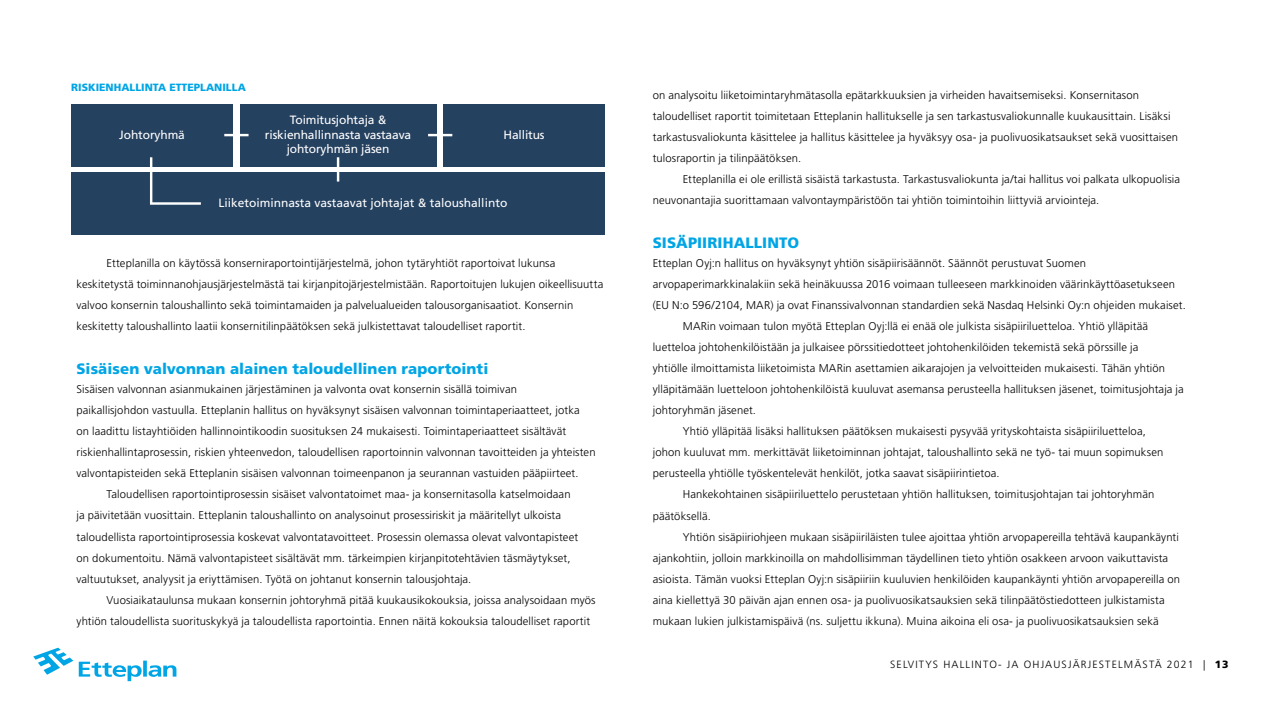
<style>
.page{position:relative;width:1263px;height:711px;background:#fff}
.page>*{position:absolute;margin:0;border:0;box-sizing:border-box;transform-origin:0 0}
.t1{font:900 15px "Frutiger LT Std";letter-spacing:.005em;color:#00a5e5}
.t2{font:12px/14.5px "Frutiger LT Std";letter-spacing:-.01em;color:#fff;text-align:center}
.t3{font:300 11.25px/21px "Frutiger LT Std";letter-spacing:.01em;color:#000}
.t4{font:300 10.5px "Frutiger LT Std";letter-spacing:.11em;color:#000}
.t5{font:900 10.5px "Frutiger LT Std";color:#00a5e5}
.s1{font-weight:900}
</style>
<div class="page">
<div style="left:71px;top:172px;width:534px;height:63px;background:#254160"></div>
<div style="left:71px;top:104px;width:162px;height:62px;background:#254160"></div>
<div style="left:240px;top:104px;width:196px;height:62px;background:#254160"></div>
<div style="left:443px;top:104px;width:162px;height:62px;background:#254160"></div>
<hr style="left:224px;top:134px;width:25px;height:2px;background:#fff">
<hr style="left:150px;top:202px;width:51px;height:3px;background:#fff">
<hr style="left:150px;top:157px;width:2px;height:46px;background:#fff">
<hr style="left:337px;top:157px;width:2px;height:24px;background:#fff">
<hr style="left:428px;top:134px;width:24px;height:2px;background:#fff">
<svg style="left:33px;top:647px;width:40px;height:27px"></svg>
<svg style="left:79px;top:660px;width:97px;height:21px"></svg>
<p class="t5" style="left:71px;top:81px;width:176px">RISKIENHALLINTA ETTEPLANILLA</p>
<p class="t2" style="left:119px;top:127px;width:67px">Johtoryhmä</p>
<p class="t2" style="left:265px;top:112px;width:148px">Toimitusjohtaja &amp; riskienhallinnasta vastaava johtoryhmän jäsen</p>
<p class="t2" style="left:503px;top:127px;width:43px">Hallitus</p>
<p class="t2" style="left:219px;top:195px;width:290px">Liiketoiminnasta vastaavat johtajat &amp; taloushallinto</p>
<p class="t3" style="left:77px;top:253px;width:528px;text-indent:30px">Etteplanilla on käytössä konserniraportointijärjestelmä, johon tytäryhtiöt raportoivat lukunsa keskitetystä toiminnanohjausjärjestelmästä tai kirjanpitojärjestelmistään. Raportoitujen lukujen oikeellisuutta valvoo konsernin taloushallinto sekä toimintamaiden ja palvelualueiden talousorganisaatiot. Konsernin keskitetty taloushallinto laatii konsernitilinpäätöksen sekä julkistettavat taloudelliset raportit.</p>
<h1 class="t1" style="left:77px;top:359px;width:413px">Sisäisen valvonnan alainen taloudellinen raportointi</h1>
<p class="t3" style="left:77px;top:379px;width:442px">Sisäisen valvonnan asianmukainen järjestäminen ja valvonta ovat konsernin sisällä toimivan</p>
<p class="t3" style="left:77px;top:400px;width:505px">paikallisjohdon vastuulla. Etteplanin hallitus on hyväksynyt sisäisen valvonnan toimintaperiaatteet, jotka</p>
<p class="t3" style="left:77px;top:421px;width:491px">on laadittu listayhtiöiden hallinnointikoodin suosituksen 24 mukaisesti. Toimintaperiaatteet sisältävät</p>
<p class="t3" style="left:77px;top:442px;width:521px">riskienhallintaprosessin, riskien yhteenvedon, taloudellisen raportoinnin valvonnan tavoitteiden ja yhteisten</p>
<p class="t3" style="left:77px;top:463px;width:503px">valvontapisteiden sekä Etteplanin sisäisen valvonnan toimeenpanon ja seurannan vastuiden pääpiirteet.</p>
<p class="t3" style="left:107px;top:484px;width:465px">Taloudellisen raportointiprosessin sisäiset valvontatoimet maa- ja konsernitasolla katselmoidaan</p>
<p class="t3" style="left:77px;top:505px;width:486px">ja päivitetään vuosittain. Etteplanin taloushallinto on analysoinut prosessiriskit ja määritellyt ulkoista</p>
<p class="t3" style="left:77px;top:526px;width:503px">taloudellista raportointiprosessia koskevat valvontatavoitteet. Prosessin olemassa olevat valvontapisteet</p>
<p class="t3" style="left:77px;top:547px;width:496px">on dokumentoitu. Nämä valvontapisteet sisältävät mm. tärkeimpien kirjanpitotehtävien täsmäytykset,</p>
<p class="t3" style="left:77px;top:568px;width:396px">valtuutukset, analyysit ja eriyttämisen. Työtä on johtanut konsernin talousjohtaja.</p>
<p class="t3" style="left:107px;top:589px;width:491px">Vuosiaikataulunsa mukaan konsernin johtoryhmä pitää kuukausikokouksia, joissa analysoidaan myös</p>
<p class="t3" style="left:77px;top:610px;width:515px">yhtiön taloudellista suorituskykyä ja taloudellista raportointia. Ennen näitä kokouksia taloudelliset raportit</p>
<p class="t3" style="left:653px;top:85px;width:527px">on analysoitu liiketoimintaryhmätasolla epätarkkuuksien ja virheiden havaitsemiseksi. Konsernitason taloudelliset raportit toimitetaan Etteplanin hallitukselle ja sen tarkastusvaliokunnalle kuukausittain. Lisäksi tarkastusvaliokunta käsittelee ja hallitus käsittelee ja hyväksyy osa- ja puolivuosikatsaukset sekä vuosittaisen tulosraportin ja tilinpäätöksen.</p>
<p class="t3" style="left:653px;top:169px;width:529px;text-indent:30px">Etteplanilla ei ole erillistä sisäistä tarkastusta. Tarkastusvaliokunta ja/tai hallitus voi palkata ulkopuolisia neuvonantajia suorittamaan valvontaympäristöön tai yhtiön toimintoihin liittyviä arviointeja.</p>
<h1 class="t1" style="left:653px;top:233px;width:148px">SISÄPIIRIHALLINTO</h1>
<p class="t3" style="left:653px;top:253px;width:435px">Etteplan Oyj:n hallitus on hyväksynyt yhtiön sisäpiirisäännöt. Säännöt perustuvat Suomen</p>
<p class="t3" style="left:653px;top:274px;width:524px">arvopaperimarkkinalakiin sekä heinäkuussa 2016 voimaan tulleeseen markkinoiden väärinkäyttöasetukseen</p>
<p class="t3" style="left:653px;top:295px;width:535px">(EU N:o 596/2104, MAR) ja ovat Finanssivalvonnan standardien sekä Nasdaq Helsinki Oy:n ohjeiden mukaiset.</p>
<p class="t3" style="left:683px;top:316px;width:467px">MARin voimaan tulon myötä Etteplan Oyj:llä ei enää ole julkista sisäpiiriluetteloa. Yhtiö ylläpitää</p>
<p class="t3" style="left:653px;top:337px;width:487px">luetteloa johtohenkilöistään ja julkaisee pörssitiedotteet johtohenkilöiden tekemistä sekä pörssille ja</p>
<p class="t3" style="left:653px;top:358px;width:514px">yhtiölle ilmoittamista liiketoimista MARin asettamien aikarajojen ja velvoitteiden mukaisesti. Tähän yhtiön</p>
<p class="t3" style="left:653px;top:379px;width:532px">ylläpitämään luetteloon johtohenkilöistä kuuluvat asemansa perusteella hallituksen jäsenet, toimitusjohtaja ja</p>
<p class="t3" style="left:653px;top:400px;width:105px">johtoryhmän jäsenet.</p>
<p class="t3" style="left:683px;top:421px;width:465px">Yhtiö ylläpitää lisäksi hallituksen päätöksen mukaisesti pysyvää yrityskohtaista sisäpiiriluetteloa,</p>
<p class="t3" style="left:653px;top:442px;width:512px">johon kuuluvat mm. merkittävät liiketoiminnan johtajat, taloushallinto sekä ne työ- tai muun sopimuksen</p>
<p class="t3" style="left:653px;top:463px;width:348px">perusteella yhtiölle työskentelevät henkilöt, jotka saavat sisäpiirintietoa.</p>
<p class="t3" style="left:683px;top:484px;width:473px">Hankekohtainen sisäpiiriluettelo perustetaan yhtiön hallituksen, toimitusjohtajan tai johtoryhmän</p>
<p class="t3" style="left:653px;top:505px;width:60px">päätöksellä.</p>
<p class="t3" style="left:683px;top:526px;width:498px">Yhtiön sisäpiiriohjeen mukaan sisäpiiriläisten tulee ajoittaa yhtiön arvopapereilla tehtävä kaupankäynti</p>
<p class="t3" style="left:653px;top:547px;width:517px">ajankohtiin, jolloin markkinoilla on mahdollisimman täydellinen tieto yhtiön osakkeen arvoon vaikuttavista</p>
<p class="t3" style="left:653px;top:568px;width:529px">asioista. Tämän vuoksi Etteplan Oyj:n sisäpiiriin kuuluvien henkilöiden kaupankäynti yhtiön arvopapereilla on</p>
<p class="t3" style="left:653px;top:589px;width:513px">aina kiellettyä 30 päivän ajan ennen osa- ja puolivuosikatsauksien sekä tilinpäätöstiedotteen julkistamista</p>
<p class="t3" style="left:653px;top:610px;width:507px">mukaan lukien julkistamispäivä (ns. suljettu ikkuna). Muina aikoina eli osa- ja puolivuosikatsauksien sekä</p>
<p class="t4" style="left:890px;top:658px;width:340px">SELVITYS HALLINTO- JA OHJAUSJÄRJESTELMÄSTÄ 2021 | <span class="s1">13</span></p>
</div>
